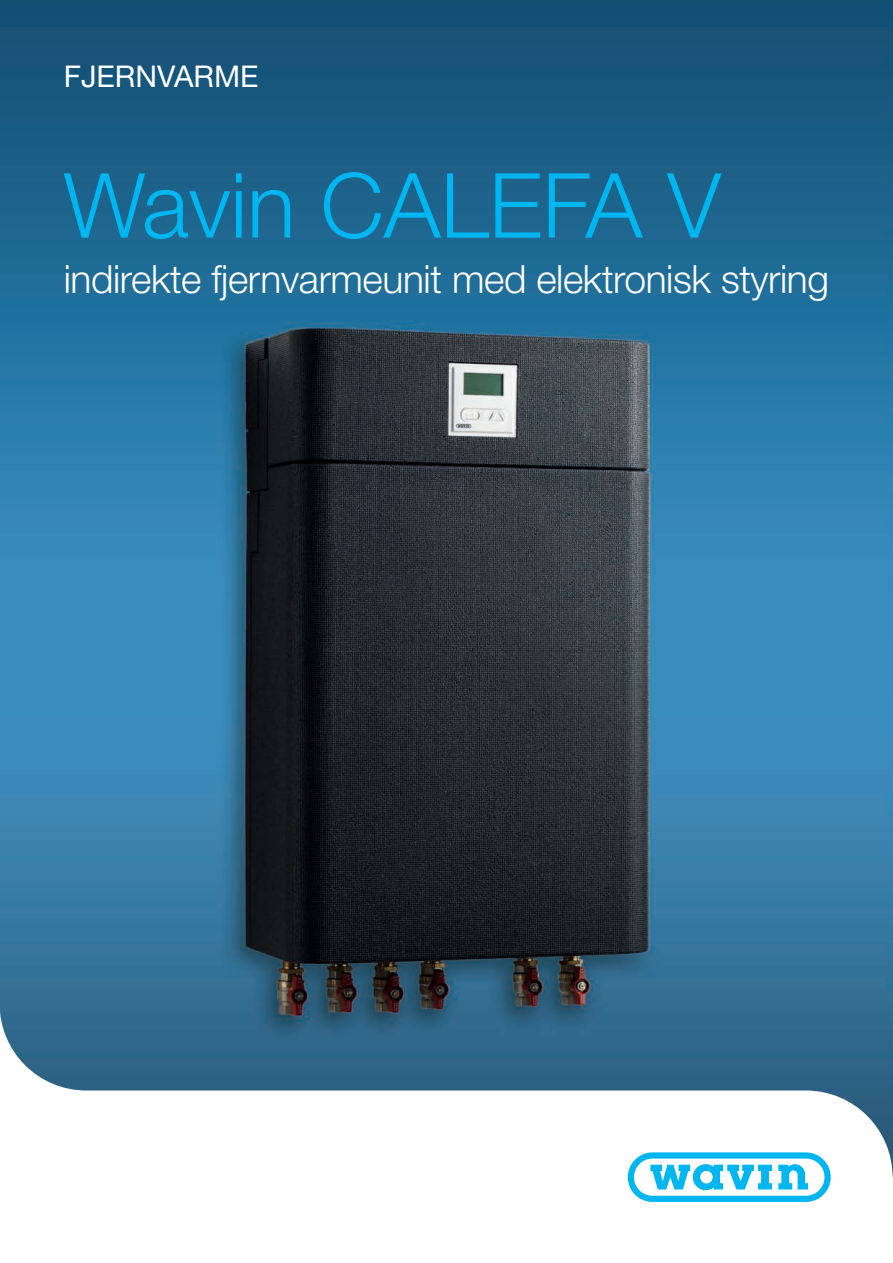
<style>
.page{position:relative;width:893px;height:1263px;background:#fff}
.page>*{position:absolute;margin:0;border:0;box-sizing:border-box;transform-origin:0 0}
.t1{font:300 90px "Helvetica Neue";color:#00b6f0}
.t2{font:300 39px "Helvetica Neue";letter-spacing:-.01em;color:#fff}
.t3{font:30px "Helvetica Neue";color:#fff}
</style>
<div class="page">
<img style="left:0;top:0;width:893px;height:1004px">
<svg style="left:0;top:1004px;width:893px;height:176px"></svg>
<hr style="left:892px;top:1177px;width:1px;height:86px;background:#fff">
<svg style="left:628px;top:1152px;width:203px;height:50px"></svg>
<p class="t3" style="left:64px;top:59px;width:196px">FJERNVARME</p>
<p class="t1" style="left:64px;top:151px;width:658px">Wavin CALEFA V</p>
<p class="t2" style="left:64px;top:255px;width:767px">indirekte fjernvarmeunit med elektronisk styring</p>
</div>
